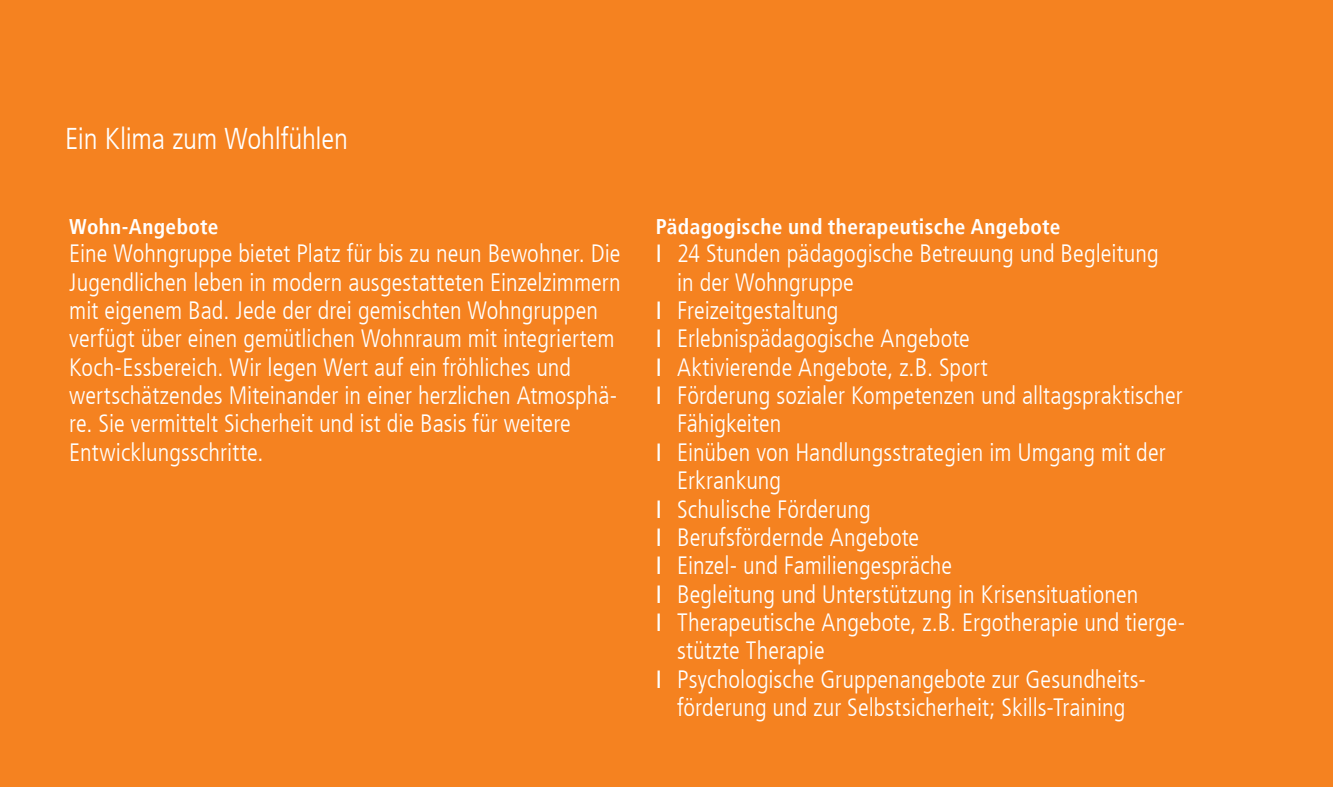
<style>
.page{position:relative;width:1333px;height:787px;background:#fff}
.page>*{position:absolute;margin:0;border:0;box-sizing:border-box;transform-origin:0 0}
._02_SRH_BR_PB_S_Cont{font:300 condensed 30px "Frutiger LT";letter-spacing:-.01em;color:#fff}
._02_SRH_BR_PB_S_Cont-2{font:300 condensed 25px/28.2px "Frutiger LT";color:#fff}
._02_SRH_BR_PB_S_Cont-3{font:700 condensed 21.25px "Frutiger LT";letter-spacing:.015em;color:#fff}
.s1{font-weight:400}
</style>
<div class="page">
<div style="left:0;top:0;width:1332px;height:787px;background:#f58220"></div>
<p class="_02_SRH_BR_PB_S_Cont" style="left:65px;top:121px;width:284px">Ein Klima zum Wohlfühlen</p>
<p class="_02_SRH_BR_PB_S_Cont-3" style="left:69px;top:214px;width:151px">Wohn-Angebote</p>
<p class="_02_SRH_BR_PB_S_Cont-2" style="left:69px;top:240px;width:553px">Eine Wohngruppe bietet Platz für bis zu neun Bewohner. Die Jugendlichen leben in modern ausgestatteten Einzelzimmern mit eigenem Bad. Jede der drei gemischten Wohngruppen verfügt über einen gemütlichen Wohnraum mit integriertem Koch-Essbereich. Wir legen Wert auf ein fröhliches und wertschätzendes Miteinander in einer herzlichen Atmosphä&shy;re. Sie vermittelt Sicherheit und ist die Basis für weitere Entwicklungsschritte.</p>
<p class="_02_SRH_BR_PB_S_Cont-3" style="left:656px;top:214px;width:406px">Pädagogische und therapeutische Angebote</p>
<p class="_02_SRH_BR_PB_S_Cont-2" style="left:677px;top:240px;width:483px;text-indent:-21px"><span class="s1">I</span> 24 Stunden pädagogische Betreuung und Begleitung in der Wohngruppe</p>
<p class="_02_SRH_BR_PB_S_Cont-2" style="left:656px;top:296px;width:184px"><span class="s1">I</span> Freizeitgestaltung</p>
<p class="_02_SRH_BR_PB_S_Cont-2" style="left:656px;top:325px;width:315px"><span class="s1">I</span> Erlebnispädagogische Angebote</p>
<p class="_02_SRH_BR_PB_S_Cont-2" style="left:656px;top:353px;width:333px"><span class="s1">I</span> Aktivierende Angebote, z.B. Sport</p>
<p class="_02_SRH_BR_PB_S_Cont-2" style="left:677px;top:382px;width:507px;text-indent:-21px"><span class="s1">I</span> Förderung sozialer Kompetenzen und alltagspraktischer<br>Fähigkeiten</p>
<p class="_02_SRH_BR_PB_S_Cont-2" style="left:677px;top:438px;width:490px;text-indent:-21px"><span class="s1">I</span> Einüben von Handlungsstrategien im Umgang mit der<br>Erkrankung</p>
<p class="_02_SRH_BR_PB_S_Cont-2" style="left:656px;top:495px;width:216px"><span class="s1">I</span> Schulische Förderung</p>
<p class="_02_SRH_BR_PB_S_Cont-2" style="left:656px;top:523px;width:265px"><span class="s1">I</span> Berufsfördernde Angebote</p>
<p class="_02_SRH_BR_PB_S_Cont-2" style="left:656px;top:552px;width:298px"><span class="s1">I</span> Einzel- und Familiengespräche</p>
<p class="_02_SRH_BR_PB_S_Cont-2" style="left:656px;top:580px;width:484px"><span class="s1">I</span> Begleitung und Unterstützung in Krisensituationen</p>
<p class="_02_SRH_BR_PB_S_Cont-2" style="left:677px;top:608px;width:509px;text-indent:-21px"><span class="s1">I</span> Therapeutische Angebote, z.B. Ergotherapie und tierge&shy;stützte Therapie</p>
<p class="_02_SRH_BR_PB_S_Cont-2" style="left:656px;top:665px;width:491px;text-align:center"><span class="s1">I</span> Psychologische Gruppenangebote zur Gesundheits&shy;förderung und zur Selbstsicherheit; Skills-Training</p>
</div>
